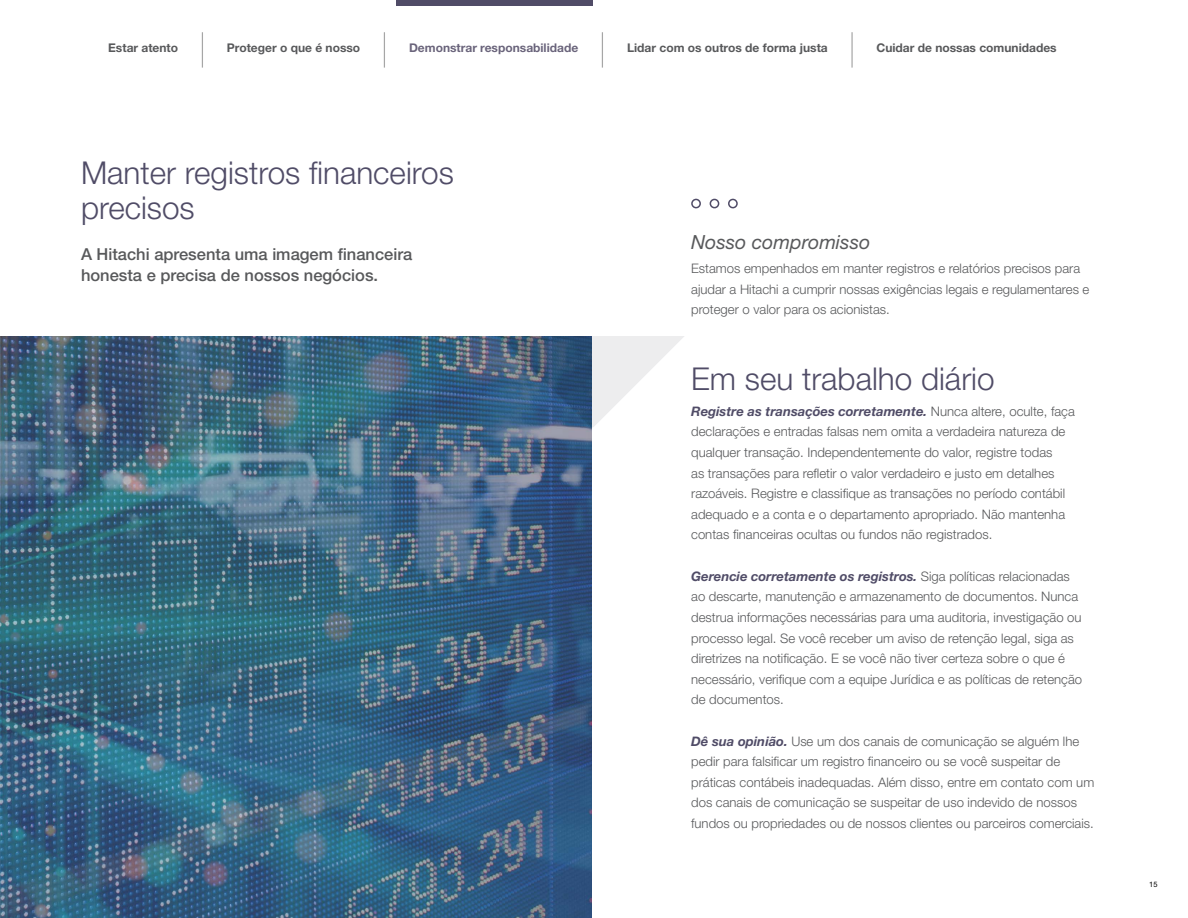
<style>
.page{position:relative;width:1188px;height:918px;background:#fff}
.page>*{position:absolute;margin:0;border:0;box-sizing:border-box;transform-origin:0 0}
.t1{font:700 35.25px "Helvetica Neue LT Std";color:#000;scale:.1 1}
.t2{font:300 31.5px/34.5px "Helvetica Neue LT Std";color:#504c67}
.t3{font:italic 19.5px "Helvetica Neue LT Std";color:#58595b}
.t4{font:500 16.5px/21px "Helvetica Neue LT Std";color:#58595b}
.t5{font:300 13.2px/20.5px "Helvetica Neue LT Std";color:#58595b}
.t6{font:700 12px "Helvetica Neue LT Std";color:#58595b}
.t7{font:700 12px "Helvetica Neue LT Std";color:#6a647b}
.t8{font:7.5px "Helvetica Neue LT Std";color:#000}
.s1{font-weight:700;font-style:italic;color:#504c67}
</style>
<div class="page">
<img style="left:0;top:336px;width:591px;height:582px">
<div style="left:691px;top:199px;width:10px;height:9px;border:2px solid #504c67;border-radius:50%"></div>
<div style="left:710px;top:199px;width:9px;height:9px;border:2px solid #504c67;border-radius:50%"></div>
<div style="left:728px;top:199px;width:10px;height:9px;border:2px solid #504c67;border-radius:50%"></div>
<svg style="left:470px;top:336px;width:214px;height:92px"></svg>
<div style="left:396px;top:0;width:196px;height:5px;background:#504c67"></div>
<p class="t6" style="left:108px;top:40px;width:71px">Estar atento</p>
<h1 class="t1" style="left:202px;top:26px;width:9px">|</h1>
<p class="t6" style="left:227px;top:40px;width:135px">Proteger o que é nosso</p>
<h1 class="t1" style="left:384px;top:26px;width:9px">|</h1>
<p class="t7" style="left:409px;top:40px;width:171px">Demonstrar responsabilidade</p>
<h1 class="t1" style="left:602px;top:26px;width:9px">|</h1>
<p class="t6" style="left:627px;top:40px;width:202px">Lidar com os outros de forma justa</p>
<h1 class="t1" style="left:852px;top:26px;width:9px">|</h1>
<p class="t6" style="left:877px;top:40px;width:182px">Cuidar de nossas comunidades</p>
<h2 class="t2" style="left:81px;top:155px;width:374px">Manter registros financeiros precisos</h2>
<p class="t4" style="left:81px;top:243px;width:333px">A Hitachi apresenta uma imagem financeira honesta e precisa de nossos negócios.</p>
<h3 class="t3" style="left:691px;top:231px;width:181px">Nosso compromisso</h3>
<p class="t5" style="left:691px;top:258px;width:400px">Estamos empenhados em manter registros e relatórios precisos para ajudar a Hitachi a cumprir nossas exigências legais e regulamentares e proteger o valor para os acionistas.</p>
<h2 class="t2" style="left:691px;top:361px;width:305px">Em seu trabalho diário</h2>
<p class="t5" style="left:691px;top:400px;width:385px"><span class="s1">Registre as transações corretamente.</span> Nunca altere, oculte, faça declarações e entradas falsas nem omita a verdadeira natureza de qualquer transação. Independentemente do valor, registre todas<br>as transações para refletir o valor verdadeiro e justo em detalhes razoáveis. Registre e classifique as transações no período contábil adequado e a conta e o departamento apropriado. Não mantenha contas financeiras ocultas ou fundos não registrados.</p>
<p class="t5" style="left:691px;top:565px;width:392px"><span class="s1">Gerencie corretamente os registros.</span> Siga políticas relacionadas ao descarte, manutenção e armazenamento de documentos. Nunca destrua informações necessárias para uma auditoria, investigação ou processo legal. Se você receber um aviso de retenção legal, siga as diretrizes na notificação. E se você não tiver certeza sobre o que é necessário, verifique com a equipe Jurídica e as políticas de retenção de documentos.</p>
<p class="t5" style="left:691px;top:730px;width:405px"><span class="s1">Dê sua opinião.</span> Use um dos canais de comunicação se alguém lhe pedir para falsificar um registro financeiro ou se você suspeitar de práticas contábeis inadequadas. Além disso, entre em contato com um dos canais de comunicação se suspeitar de uso indevido de nossos fundos ou propriedades ou de nossos clientes ou parceiros comerciais.</p>
<p class="t8" style="left:1149px;top:880px;width:10px">15</p>
</div>
